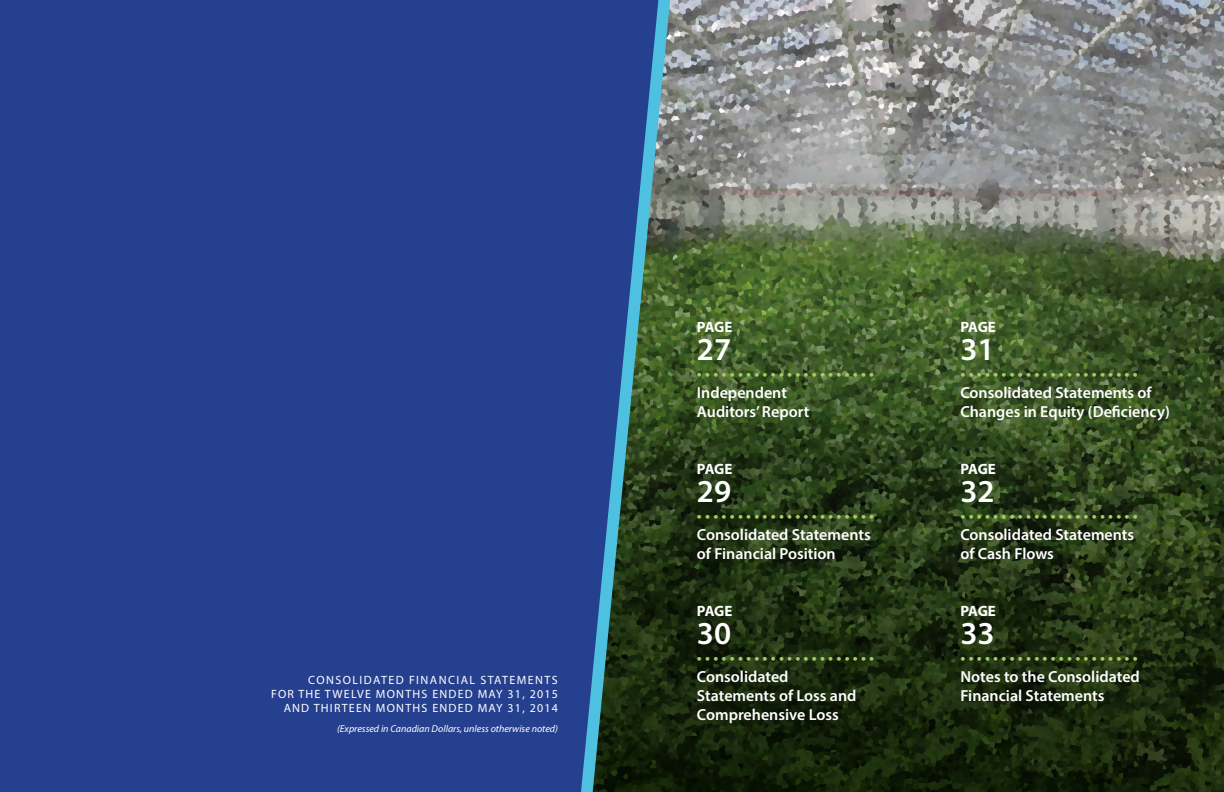
<style>
.page{position:relative;width:1224px;height:792px;background:#fff}
.page>*{position:absolute;margin:0;border:0;box-sizing:border-box;transform-origin:0 0}
.t1{font:600 32px "Myriad Pro";color:#fff}
.t2{font:600 16px/19px "Myriad Pro";color:#fff}
.t3{font:600 16px "Myriad Pro";color:#a4cf5f}
.t4{font:700 15px "Myriad Pro";letter-spacing:-.025em;color:#fff}
.t5{font:12px/14px "Myriad Pro";letter-spacing:.1em;color:#fff;text-align:right}
.t6{font:italic 10px "Myriad Pro";color:#fff}
</style>
<div class="page">
<img style="left:670px;top:0;width:554px;height:90px">
<svg style="left:670px;top:90px;width:554px;height:702px;background:#415133"></svg>
<div style="left:0;top:0;width:658px;height:792px;background:#25408f"></div>
<p class="t5" style="left:271px;top:673px;width:288px">CONSOLIDATED FINANCIAL STATEMENTS<br>FOR THE TWELVE MONTHS ENDED MAY 31, 2015<br>AND THIRTEEN MONTHS ENDED MAY 31, 2014</p>
<p class="t6" style="left:337px;top:722px;width:222px">(Expressed in Canadian Dollars, unless otherwise noted)</p>
<p class="t4" style="left:697px;top:317px;width:37px">PAGE</p>
<h1 class="t1" style="left:697px;top:329px;width:36px">27</h1>
<p class="t3" style="left:697px;top:364px;width:179px">••••••••••••••••••••••</p>
<p class="t2" style="left:697px;top:383px;width:114px">Independent<br>Auditors’ Report</p>
<p class="t4" style="left:697px;top:459px;width:37px">PAGE</p>
<h1 class="t1" style="left:697px;top:471px;width:36px">29</h1>
<p class="t3" style="left:697px;top:506px;width:179px">••••••••••••••••••••••</p>
<p class="t2" style="left:697px;top:525px;width:175px">Consolidated Statements of Financial Position</p>
<p class="t4" style="left:697px;top:601px;width:37px">PAGE</p>
<h1 class="t1" style="left:697px;top:613px;width:36px">30</h1>
<p class="t3" style="left:697px;top:648px;width:179px">••••••••••••••••••••••</p>
<p class="t2" style="left:697px;top:667px;width:161px">Consolidated<br>Statements of Loss and<br>Comprehensive Loss</p>
<p class="t4" style="left:960px;top:317px;width:37px">PAGE</p>
<h1 class="t1" style="left:960px;top:329px;width:36px">31</h1>
<p class="t3" style="left:960px;top:364px;width:179px">••••••••••••••••••••••</p>
<p class="t2" style="left:960px;top:383px;width:211px">Consolidated Statements of<br>Changes in Equity (Deficiency)</p>
<p class="t4" style="left:960px;top:459px;width:37px">PAGE</p>
<h1 class="t1" style="left:960px;top:471px;width:36px">32</h1>
<p class="t3" style="left:960px;top:506px;width:179px">••••••••••••••••••••••</p>
<p class="t2" style="left:960px;top:525px;width:175px">Consolidated Statements of Cash Flows</p>
<p class="t4" style="left:960px;top:601px;width:37px">PAGE</p>
<h1 class="t1" style="left:960px;top:613px;width:36px">33</h1>
<p class="t3" style="left:960px;top:648px;width:179px">••••••••••••••••••••••</p>
<p class="t2" style="left:960px;top:667px;width:181px">Notes to the Consolidated<br>Financial Statements</p>
</div>
